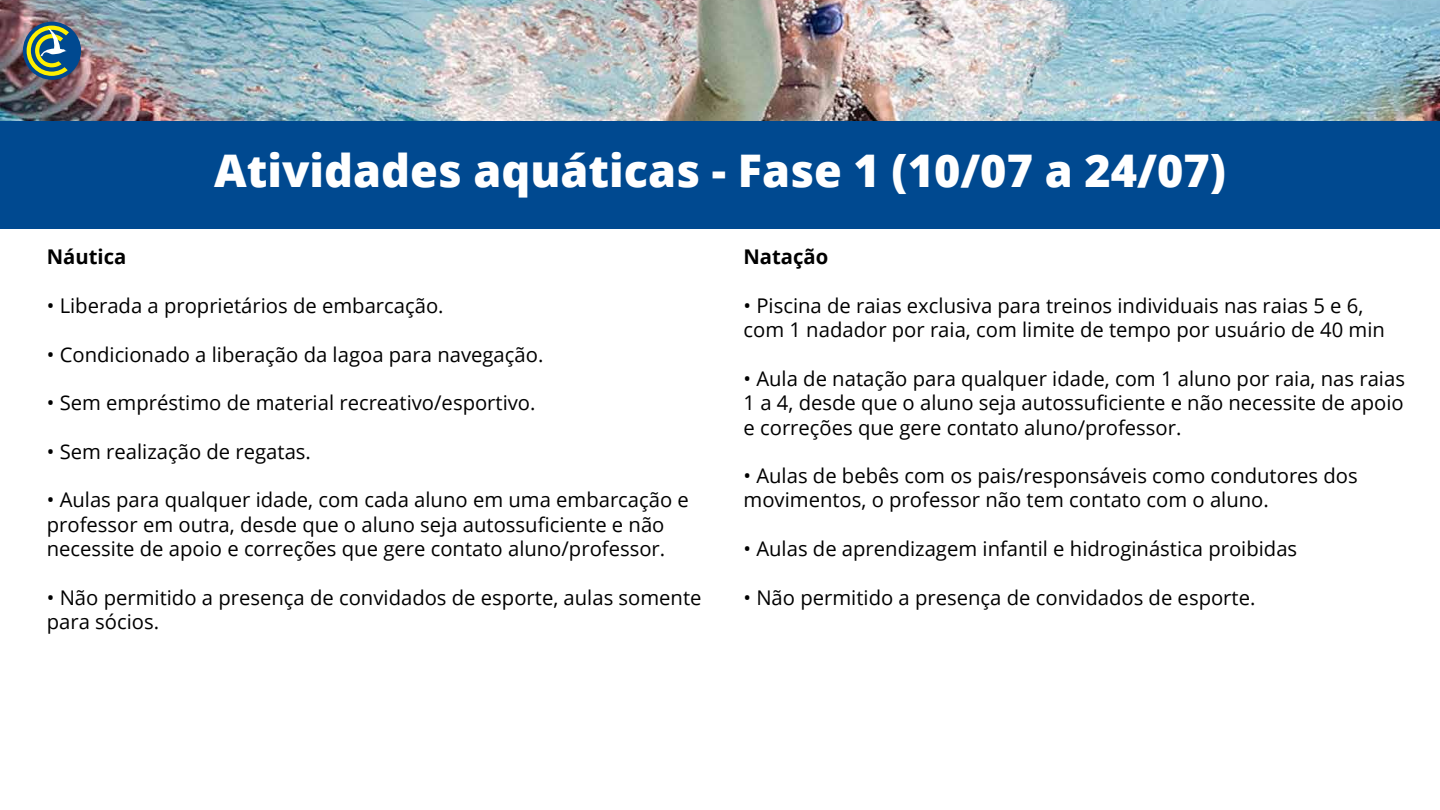
<style>
.page{position:relative;width:1440px;height:810px;background:#fff}
.page>*{position:absolute;margin:0;border:0;box-sizing:border-box;transform-origin:0 0}
.t1{font:800 45px "Open Sans";color:#fff}
.t2{font:20.25px/24.3px "Open Sans";color:#000}
.t3{font:700 20.25px "Open Sans";color:#000}
</style>
<div class="page">
<img style="left:0;top:0;width:1440px;height:121px">
<div style="left:0;top:121px;width:1440px;height:108px;background:#004990"></div>
<div style="left:23px;top:22px;width:58px;height:58px;background:#004990;border-radius:50%"></div>
<svg style="left:27px;top:26px;width:42px;height:50px"></svg>
<h1 class="t1" style="left:214px;top:137px;width:1013px">Atividades aquáticas - Fase 1 (10/07 a 24/07)</h1>
<p class="t3" style="left:47px;top:243px;width:81px">Náutica</p>
<p class="t2" style="left:47px;top:293px;width:398px">• Liberada a proprietários de embarcação.</p>
<p class="t2" style="left:47px;top:342px;width:498px">• Condicionado a liberação da lagoa para navegação.</p>
<p class="t2" style="left:47px;top:390px;width:490px">• Sem empréstimo de material recreativo/esportivo.</p>
<p class="t2" style="left:47px;top:439px;width:266px">• Sem realização de regatas.</p>
<p class="t2" style="left:47px;top:487px;width:644px">• Aulas para qualquer idade, com cada aluno em uma embarcação e professor em outra, desde que o aluno seja autossuficiente e não necessite de apoio e correções que gere contato aluno/professor.</p>
<p class="t2" style="left:47px;top:585px;width:656px">• Não permitido a presença de convidados de esporte, aulas somente para sócios.</p>
<p class="t3" style="left:744px;top:243px;width:86px">Natação</p>
<p class="t2" style="left:744px;top:293px;width:643px">• Piscina de raias exclusiva para treinos individuais nas raias 5 e 6, com 1 nadador por raia, com limite de tempo por usuário de 40 min</p>
<p class="t2" style="left:744px;top:366px;width:663px;text-align:justify">• Aula de natação para qualquer idade, com 1 aluno por raia, nas raias 1 a 4, desde que o aluno seja autossuficiente e não necessite de apoio e correções que gere contato aluno/professor.</p>
<p class="t2" style="left:744px;top:463px;width:616px">• Aulas de bebês com os pais/responsáveis como condutores dos movimentos, o professor não tem contato com o aluno.</p>
<p class="t2" style="left:744px;top:536px;width:555px">• Aulas de aprendizagem infantil e hidroginástica proibidas</p>
<p class="t2" style="left:744px;top:585px;width:513px">• Não permitido a presença de convidados de esporte.</p>
</div>
